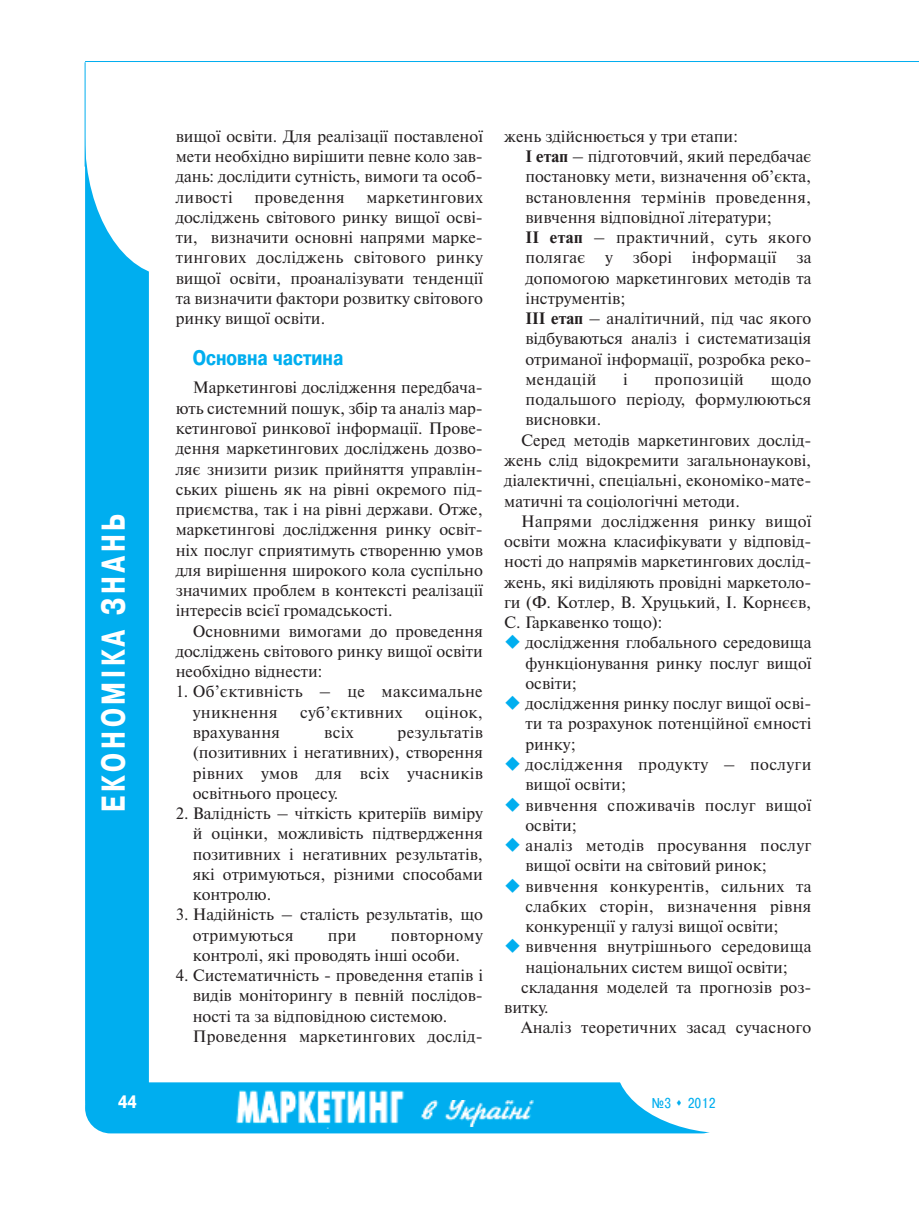
<style>
.page{position:relative;width:919px;height:1217px;background:#fff}
.page>*{position:absolute;margin:0;border:0;box-sizing:border-box;transform-origin:0 0}
.t1{font:700 33px "Pragmatica Cond C";letter-spacing:.13em;color:#fff;scale:.9 1}
.t2{font:700 21px "Pragmatica Cond C";color:#00aeef}
.t3{font:700 18px "Pragmatica Cond C";color:#fff}
.t4{font:16.5px/20.2px "Newton C";color:#231f20;text-align:justify}
.t5{font:16.5px/20.2px "Newton C";letter-spacing:.02em;color:#231f20}
.t6{font:14.25px "Pragmatica Cond C";color:#00aeef}
.s1{font-weight:700}
.s2{color:#00aeef}
</style>
<div class="page">
<div style="left:85px;top:112px;width:64px;height:1019px;background:#00aeef;border-radius:32px"></div>
<div style="left:85px;top:1082px;width:642px;height:51px;background:#00aeef;border-radius:26px"></div>
<img style="left:236px;top:1090px;width:169px;height:38px">
<img style="left:421px;top:1100px;width:112px;height:26px">
<div style="left:85px;top:0;width:172px;height:276px;background:#fff;border-radius:50%"></div>
<div style="left:615px;top:991px;width:226px;height:142px;background:#fff;border-radius:50%"></div>
<hr style="left:85px;top:62px;width:1px;height:104px;background:#00aeef">
<hr style="left:85px;top:61px;width:833px;height:1px;background:#00aeef">
<h1 class="t1" style="left:94px;top:811px;width:332px;rotate:-90deg">ЕКОНОМІКА ЗНАНЬ</h1>
<p class="t4" style="left:176px;top:126px;width:309px">вищої освіти. Для реалізації поставленої мети необхідно вирішити певне коло зав&shy;дань: дослідити сутність, вимоги та особ&shy;ливості</p>
<p class="t4" style="left:176px;top:187px;width:309px;text-indent:191px">маркетингових досліджень світового ринку вищої осві&shy;ти, визначити основні напрями марке&shy;тингових досліджень світового ринку вищої освіти, проаналізувати тенденції та визначити фактори розвитку світового ринку вищої освіти.</p>
<p class="t2" style="left:193px;top:345px;width:152px">Основна частина</p>
<p class="t4" style="left:176px;top:377px;width:309px;text-indent:17px">Маркетингові дослідження передбача&shy;ють системний пошук, збір та аналіз мар&shy;кетингової ринкової інформації. Прове&shy;дення маркетингових досліджень дозво&shy;ляє знизити ризик прийняття управлін&shy;ських рішень як на рівні окремого під&shy;приємства, так і на рівні держави. Отже, маркетингові дослідження ринку освіт&shy;ніх послуг сприятимуть створенню умов для вирішення широкого кола суспільно значимих проблем в контексті реалізації інтересів всієї громадськості.</p>
<p class="t4" style="left:176px;top:620px;width:309px;text-indent:17px">Основними вимогами до проведення досліджень світового ринку вищої освіти необхідно віднести:</p>
<p class="t5" style="left:193px;top:681px;width:292px;text-indent:-17px">1. Об’єктивність – це максимальне уникнення</p>
<p class="t5" style="left:254px;top:187px;width:92px">проведення</p>
<p class="t5" style="left:300px;top:701px;width:104px">суб’єктивних</p>
<p class="t4" style="left:425px;top:701px;width:59px">оцінок,</p>
<p class="t4" style="left:193px;top:722px;width:292px;text-indent:205px">результатів (позитивних і негативних), створення рівних умов для всіх учасників освітнього процесу.</p>
<p class="t4" style="left:193px;top:803px;width:292px;text-indent:-17px">2. Валідність – чіткість критеріїв виміру й оцінки, можливість підтвердження позитивних і негативних результатів, які отримуються, різними способами контролю.</p>
<p class="t4" style="left:193px;top:904px;width:292px;text-indent:-17px">3. Надійність – сталість результатів, що отримуються</p>
<p class="t5" style="left:193px;top:722px;width:89px">врахування</p>
<p class="t4" style="left:324px;top:722px;width:31px">всіх</p>
<p class="t4" style="left:193px;top:924px;width:292px;text-indent:198px">повторному контролі, які проводять інші особи.</p>
<p class="t4" style="left:193px;top:965px;width:292px;text-align:left;text-indent:-17px">4. Систематичність - проведення етапів і видів моніторингу в певній послідов&shy;ності та за відповідною системою.<br>Проведення маркетингових дослід-</p>
<p class="t4" style="left:328px;top:924px;width:30px">при</p>
<p class="t4" style="left:525px;top:126px;width:287px;text-align:left;text-indent:-21px">жень здійснюється у три етапи:<br><span class="s1">I етап</span> – підготовчий, який передбачає постановку мети, визначення об’єкта, встановлення термінів проведення, вивчення відповідної літератури;<br><span class="s1">II етап</span> – практичний, суть якого полягає у зборі інформації за допомогою маркетингових методів та інструментів;<br><span class="s1">III етап</span> – аналітичний, під час якого відбуваються аналіз і систематизація отриманої інформації, розробка реко&shy;мендацій</p>
<p class="t4" style="left:623px;top:369px;width:6px">і</p>
<p class="t5" style="left:654px;top:369px;width:91px">пропозицій</p>
<p class="t4" style="left:770px;top:369px;width:42px">щодо</p>
<p class="t4" style="left:525px;top:389px;width:287px">подальшого періоду, формулюються</p>
<p class="t4" style="left:525px;top:409px;width:77px">висновки.</p>
<p class="t4" style="left:521px;top:430px;width:292px">Серед методів маркетингових дослід-</p>
<p class="t4" style="left:504px;top:450px;width:309px">жень слід відокремити загальнонаукові,</p>
<p class="t4" style="left:504px;top:470px;width:309px">діалектичні, спеціальні, економіко-мате-</p>
<p class="t4" style="left:504px;top:490px;width:237px">матичні та соціологічні методи.</p>
<p class="t4" style="left:521px;top:511px;width:292px">Напрями дослідження ринку вищої</p>
<p class="t4" style="left:504px;top:531px;width:309px">освіти можна класифікувати у відповід-</p>
<p class="t4" style="left:504px;top:551px;width:309px">ності до напрямів маркетингових дослід-</p>
<p class="t4" style="left:504px;top:571px;width:309px">жень, які виділяють провідні маркетоло-</p>
<p class="t4" style="left:504px;top:592px;width:309px">ги (Ф. Котлер, В. Хруцький, І. Корнєєв,</p>
<p class="t4" style="left:504px;top:612px;width:160px">С. Гаркавенко тощо):</p>
<p class="t4" style="left:525px;top:632px;width:287px;text-indent:-21px"><span class="s2">◆</span> дослідження глобального середовища функціонування ринку послуг вищої освіти;</p>
<p class="t4" style="left:525px;top:693px;width:287px;text-indent:-21px"><span class="s2">◆</span> дослідження ринку послуг вищої осві&shy;ти та розрахунок потенційної ємності ринку;</p>
<p class="t5" style="left:525px;top:754px;width:287px;text-indent:-21px"><span class="s2">◆</span> дослідження продукту – послуги вищої освіти;</p>
<p class="t4" style="left:525px;top:794px;width:287px;text-indent:-21px"><span class="s2">◆</span> вивчення споживачів послуг вищої освіти;</p>
<p class="t5" style="left:525px;top:835px;width:287px;text-indent:-21px"><span class="s2">◆</span> аналіз методів просування послуг вищої освіти на світовий ринок;</p>
<p class="t4" style="left:525px;top:875px;width:287px;text-indent:-21px"><span class="s2">◆</span> вивчення конкурентів, сильних та слабких сторін, визначення рівня конкуренції у галузі вищої освіти;</p>
<p class="t4" style="left:504px;top:936px;width:309px"><span class="s2">◆</span> вивчення внутрішнього середовища</p>
<p class="t4" style="left:525px;top:956px;width:264px">національних систем вищої освіти;</p>
<p class="t4" style="left:521px;top:976px;width:292px">складання моделей та прогнозів роз-</p>
<p class="t4" style="left:504px;top:997px;width:46px">витку.</p>
<p class="t4" style="left:521px;top:1017px;width:292px">Аналіз теоретичних засад сучасного</p>
<p class="t3" style="left:118px;top:1090px;width:20px">44</p>
<p class="t6" style="left:652px;top:1093px;width:65px">№3 ▲ 2012</p>
</div>
